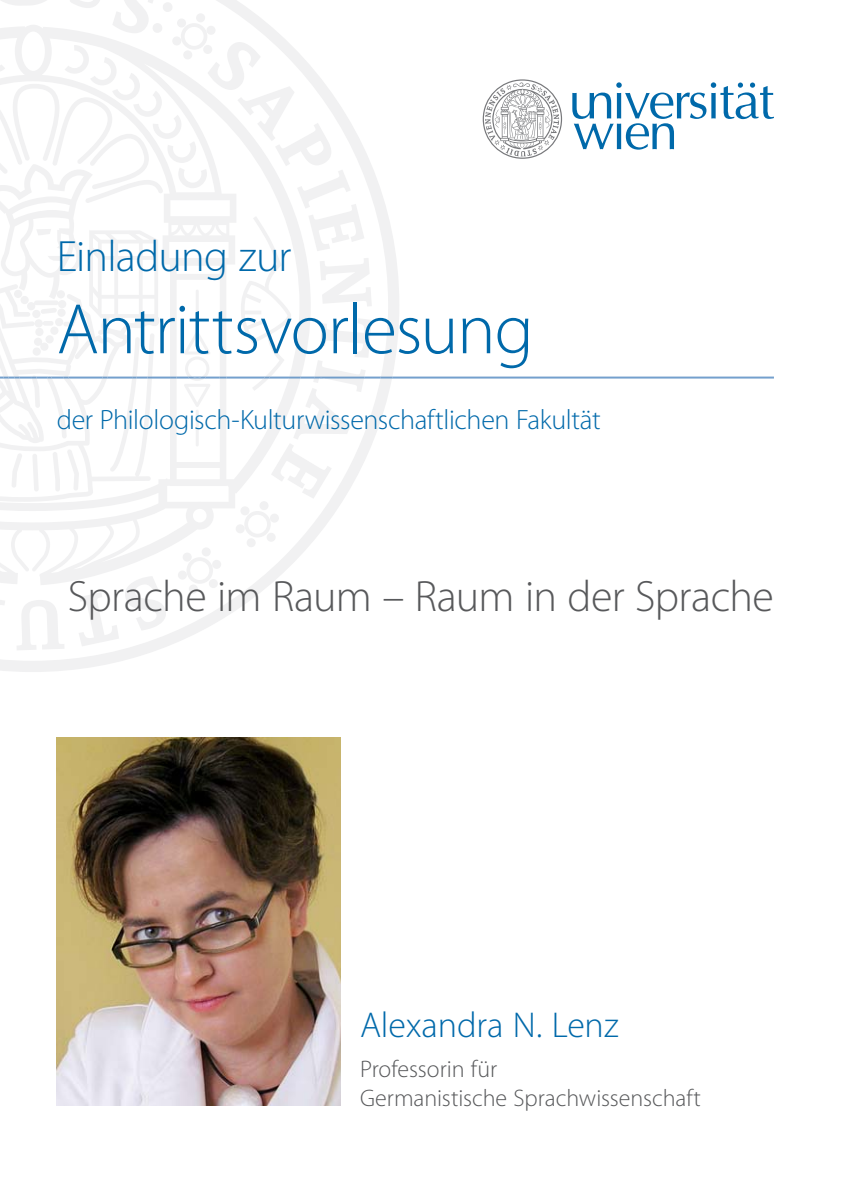
<style>
.page{position:relative;width:842px;height:1191px;background:#fff}
.page>*{position:absolute;margin:0;border:0;box-sizing:border-box;transform-origin:0 0}
.t1{font:300 72px "Myriad Pro";letter-spacing:-.02em;color:#0069aa}
.t2{font:300 44px "Myriad Pro";letter-spacing:-.015em;color:#58595b}
.t3{font:300 44px "Myriad Pro";letter-spacing:-.02em;color:#0069aa}
.t4{font:300 36px "Myriad Pro";letter-spacing:-.005em;color:#0069aa}
.t5{font:300 28px "Myriad Pro";letter-spacing:-.015em;color:#0069aa}
.t6{font:300 24px/28.8px "Myriad Pro";letter-spacing:-.005em;color:#58595b}
</style>
<div class="page">
<svg style="left:572px;top:82px;width:202px;height:68px"></svg>
<svg style="left:483px;top:79px;width:79px;height:80px"></svg>
<svg style="left:0;top:0;width:399px;height:672px"></svg>
<svg style="left:0;top:376px;width:774px;height:2px;background:#9bbada"></svg>
<img style="left:57px;top:737px;width:283px;height:369px">
<h2 class="t3" style="left:57px;top:240px;width:236px">Einladung zur</h2>
<h1 class="t1" style="left:57px;top:302px;width:479px">Antrittsvorlesung</h1>
<p class="t5" style="left:57px;top:409px;width:545px">der Philologisch-Kulturwissenschaftlichen Fakultät</p>
<h2 class="t2" style="left:68px;top:580px;width:707px">Sprache im Raum – Raum in der Sprache</h2>
<p class="t4" style="left:360px;top:1011px;width:260px">Alexandra N. Lenz</p>
<p class="t6" style="left:360px;top:1057px;width:342px">Professorin für<br>Germanistische Sprachwissenschaft</p>
</div>
